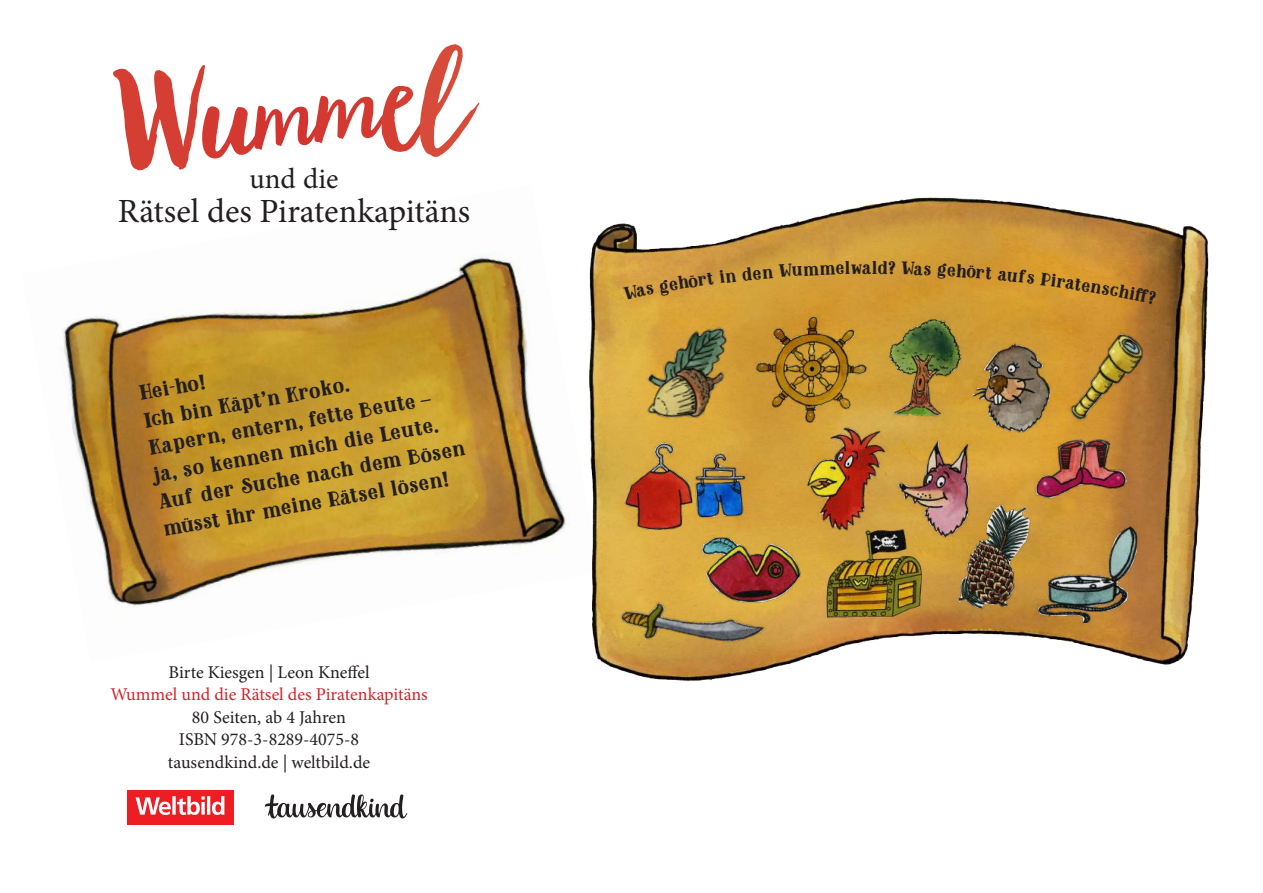
<style>
.page{position:relative;width:1263px;height:893px;background:#fff}
.page>*{position:absolute;margin:0;border:0;box-sizing:border-box;transform-origin:0 0}
.t1{font:157.05px "Garden Grown";color:#d53f33}
.t2{font:33.9px "Minion Pro";color:#231f20}
.t3{font:28.95px "Minion Pro";color:#231f20}
.t4{font:900 21px/27.6px "Baker Street";color:#231f20}
.t5{font:18px/22.5px "Minion Pro";color:#231f20;text-align:center}
.t6{font:18px "Minion Pro";color:#d1232a}
.t7{font:900 18px "Baker Street";color:#231f20}
.s1{font-size:122.7px;color:#d43931}
.s2{font-size:101.85px;color:#d3342f}
.s3{font-size:109.2px;color:#d43931}
.s4{font-size:130.8px}
.s5{font-size:149.85px;color:#d64b39}
</style>
<div class="page">
<img style="left:63px;top:254px;width:503px;height:353px">
<div style="left:127px;top:790px;width:107px;height:34px;background:#ee1d23"></div>
<svg style="left:136px;top:796px;width:88px;height:19px"></svg>
<svg style="left:265px;top:794px;width:142px;height:24px"></svg>
<img style="left:589px;top:197px;width:620px;height:468px">
<img style="left:885px;top:313px;width:83px;height:109px">
<img style="left:973px;top:333px;width:73px;height:99px">
<img style="left:624px;top:323px;width:108px;height:105px">
<img style="left:1046px;top:305px;width:130px;height:143px">
<img style="left:908px;top:434px;width:72px;height:107px">
<img style="left:1034px;top:424px;width:95px;height:81px">
<img style="left:820px;top:522px;width:108px;height:102px">
<img style="left:621px;top:435px;width:138px;height:112px">
<img style="left:1034px;top:516px;width:105px;height:107px">
<img style="left:786px;top:421px;width:122px;height:123px">
<img style="left:691px;top:529px;width:126px;height:82px">
<img style="left:732px;top:308px;width:153px;height:127px">
<img style="left:608px;top:547px;width:179px;height:134px">
<img style="left:953px;top:502px;width:80px;height:120px">
<svg style="left:623px;top:270px;width:113px;height:30px"></svg>
<svg style="left:742px;top:267px;width:31px;height:14px"></svg>
<svg style="left:779px;top:261px;width:83px;height:16px"></svg>
<svg style="left:878px;top:261px;width:18px;height:13px"></svg>
<div style="left:902px;top:262px;width:90px;height:17px;background:#cf9733"></div>
<svg style="left:998px;top:269px;width:159px;height:36px"></svg>
<h1 class="t1" style="left:114px;top:16px;width:348px;rotate:-2deg">W<span class="s1">u</span><span class="s2">m</span><span class="s3">m</span><span class="s4">e</span><span class="s5">l</span></h1>
<h3 class="t3" style="left:250px;top:159px;width:90px">und die</h3>
<h2 class="t2" style="left:118px;top:189px;width:354px">Rätsel des Piratenkapitäns</h2>
<p class="t4" style="left:137px;top:380px;width:313px;rotate:-10deg">Hei-ho!<br>Ich bin Käpt’n Kroko.<br>Kapern, entern, fette Beute – ja, so kennen mich die Leute.<br>Aufder Suche nach dem Bösen müsst ihr meine Rätsel lösen!</p>
<p class="t5" style="left:169px;top:661px;width:202px">Birte Kiesgen | Leon Kneffel</p>
<p class="t6" style="left:110px;top:683px;width:319px">Wummel und die Rätsel des Piratenkapitäns</p>
<p class="t5" style="left:168px;top:706px;width:204px">80 Seiten, ab 4 Jahren<br>ISBN 978-3-8289-4075-8 tausendkind.de | weltbild.de</p>
<p class="t7" style="left:862px;top:257px;width:17px">al</p>
</div>
